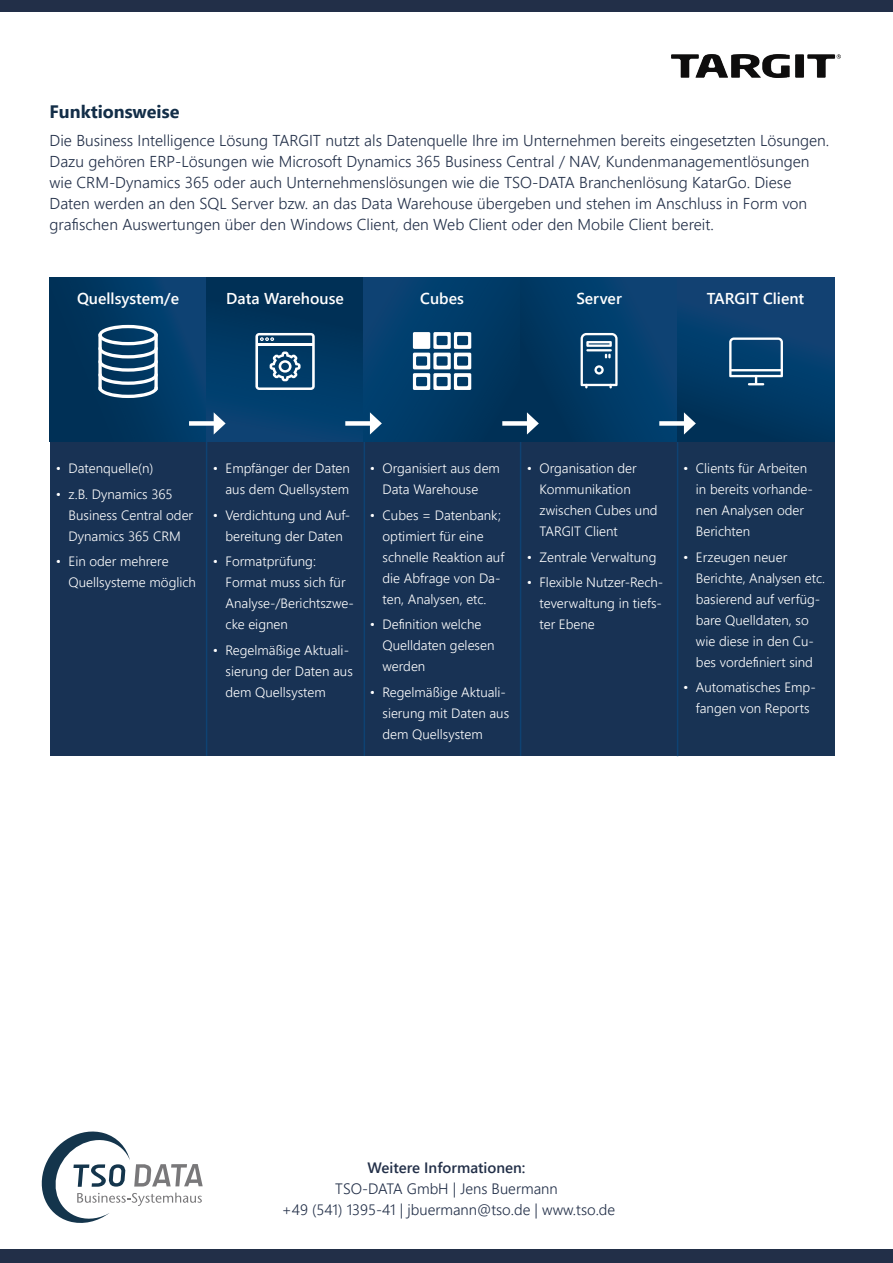
<style>
.page{position:relative;width:893px;height:1263px;background:#fff}
.page>*{position:absolute;margin:0;border:0;box-sizing:border-box;transform-origin:0 0}
.t1{font:700 18px "Segoe UI";color:#132e48}
.t2{font:300 15.75px/21px "Segoe UI";color:#222f48}
.t3{font:600 15.75px "Segoe UI";color:#fff}
.t4{font:300 15px/21px "Segoe UI";color:#222f48;text-align:center}
.t5{font:600 15px "Segoe UI";color:#222f48}
.t6{font:300 13.5px/21px "Segoe UI";color:#fff}
</style>
<div class="page">
<div style="left:0;top:0;width:893px;height:12px;background:#222f48"></div>
<div style="left:0;top:1249px;width:893px;height:14px;background:#222f48"></div>
<svg style="left:42px;top:1131px;width:161px;height:92px"></svg>
<img style="left:672px;top:54px;width:168px;height:24px">
<div style="left:50px;top:441px;width:157px;height:315px;background:#183254"></div>
<div style="left:207px;top:441px;width:157px;height:315px;background:#183254"></div>
<div style="left:364px;top:441px;width:157px;height:315px;background:#183254"></div>
<div style="left:521px;top:441px;width:157px;height:315px;background:#183254"></div>
<div style="left:678px;top:441px;width:157px;height:315px;background:#183354"></div>
<hr style="left:206px;top:431px;width:1px;height:325px;background:#0e4273">
<hr style="left:364px;top:433px;width:1px;height:323px;background:#0e4273">
<hr style="left:520px;top:434px;width:1px;height:322px;background:#0e4273">
<hr style="left:677px;top:434px;width:1px;height:322px;background:#0e4273">
<div style="left:50px;top:277px;width:157px;height:164px;background:linear-gradient(to right,#002d52,#064273)"></div>
<div style="left:207px;top:277px;width:157px;height:164px;background:linear-gradient(to bottom,#002e52,#064476)"></div>
<div style="left:364px;top:277px;width:157px;height:164px;background:linear-gradient(to right,#054273,#00345b)"></div>
<div style="left:521px;top:277px;width:157px;height:164px;background:linear-gradient(to right,#003259,#084476)"></div>
<div style="left:678px;top:277px;width:157px;height:164px;background:linear-gradient(to bottom,#134578,#00345b)"></div>
<svg style="left:98px;top:325px;width:60px;height:73px"></svg>
<svg style="left:98px;top:333px;width:4px;height:58px"></svg>
<svg style="left:154px;top:333px;width:4px;height:58px"></svg>
<svg style="left:255px;top:333px;width:60px;height:57px"></svg>
<svg style="left:413px;top:332px;width:58px;height:58px"></svg>
<svg style="left:581px;top:333px;width:37px;height:55px"></svg>
<svg style="left:729px;top:337px;width:54px;height:48px;background:#306188"></svg>
<hr style="left:730px;top:369px;width:52px;height:2px;background:#fff">
<div style="left:189px;top:421px;width:29px;height:5px;background:#fff"></div>
<svg style="left:214px;top:412px;width:12px;height:22px"></svg>
<div style="left:345px;top:421px;width:29px;height:5px;background:#fff"></div>
<svg style="left:370px;top:412px;width:12px;height:22px"></svg>
<div style="left:502px;top:421px;width:29px;height:5px;background:#fff"></div>
<svg style="left:527px;top:412px;width:12px;height:22px"></svg>
<div style="left:659px;top:421px;width:29px;height:5px;background:#fff"></div>
<svg style="left:684px;top:412px;width:12px;height:22px"></svg>
<h1 class="t1" style="left:50px;top:95px;width:131px">Funktionsweise</h1>
<p class="t2" style="left:50px;top:129px;width:781px">Die Business Intelligence Lösung TARGIT nutzt als Datenquelle Ihre im Unternehmen bereits eingesetzten Lösungen.<br>Dazu gehören ERP-Lösungen wie Microsoft Dynamics 365 Business Central / NAV, Kundenmanagementlösungen wie CRM-Dynamics 365 oder auch Unternehmenslösungen wie die TSO-DATA Branchenlösung KatarGo. Diese Daten werden an den SQL Server bzw. an das Data Warehouse übergeben und stehen im Anschluss in Form von grafischen Auswertungen über den Windows Client, den Web Client oder den Mobile Client bereit.</p>
<p class="t3" style="left:77px;top:283px;width:104px">Quellsystem/e</p>
<p class="t3" style="left:226px;top:283px;width:119px">Data Warehouse</p>
<p class="t3" style="left:420px;top:283px;width:45px">Cubes</p>
<p class="t3" style="left:576px;top:283px;width:47px">Server</p>
<p class="t3" style="left:707px;top:283px;width:99px">TARGIT Client</p>
<p class="t6" style="left:56px;top:456px;width:99px">• Datenquelle(n)</p>
<p class="t6" style="left:69px;top:482px;width:126px;text-indent:-13px">• z.B. Dynamics 365<br>Business Central oder<br>Dynamics 365 CRM</p>
<p class="t6" style="left:69px;top:549px;width:129px;text-indent:-13px">• Ein oder mehrere<br>Quellsysteme möglich</p>
<p class="t6" style="left:213px;top:456px;width:139px;text-align:right">• Empfänger der Daten aus dem Quellsystem</p>
<p class="t6" style="left:213px;top:503px;width:139px;text-align:center">• Verdichtung und Auf&shy;bereitung der Daten</p>
<p class="t6" style="left:226px;top:549px;width:130px;text-indent:-13px">• Formatprüfung:<br>Format muss sich für<br>Analyse-/Berichtszwe&shy;cke eignen</p>
<p class="t6" style="left:226px;top:638px;width:129px;text-indent:-13px">• Regelmäßige Aktuali&shy;sierung der Daten aus dem Quellsystem</p>
<p class="t6" style="left:383px;top:457px;width:119px;text-indent:-13px">• Organisiert aus dem<br>Data Warehouse</p>
<p class="t6" style="left:383px;top:503px;width:123px;text-indent:-13px">• Cubes = Datenbank; optimiert für eine schnelle Reaktion auf die Abfrage von Da&shy;ten, Analysen, etc.</p>
<p class="t6" style="left:383px;top:613px;width:113px;text-indent:-13px">• Definition welche<br>Quelldaten gelesen werden</p>
<p class="t6" style="left:383px;top:680px;width:128px;text-indent:-13px">• Regelmäßige Aktuali&shy;sierung mit Daten aus dem Quellsystem</p>
<p class="t6" style="left:539px;top:457px;width:120px;text-indent:-13px">• Organisation der<br>Kommunikation zwischen Cubes und<br>TARGIT Client</p>
<p class="t6" style="left:527px;top:545px;width:131px">• Zentrale Verwaltung</p>
<p class="t6" style="left:539px;top:571px;width:125px;text-align:justify;text-indent:-13px">• Flexible Nutzer-Rech&shy;teverwaltung in tiefs&shy;ter Ebene</p>
<p class="t6" style="left:696px;top:457px;width:118px;text-indent:-13px">• Clients für Arbeiten in bereits vorhande&shy;nen Analysen oder<br>Berichten</p>
<p class="t6" style="left:696px;top:545px;width:131px;text-indent:-13px">• Erzeugen neuer<br>Berichte, Analysen etc. basierend auf verfüg&shy;bare Quelldaten, so wie diese in den Cu&shy;bes vordefiniert sind</p>
<p class="t6" style="left:683px;top:676px;width:134px;text-align:center">• Automatisches Emp&shy;fangen von Reports</p>
<p class="t5" style="left:367px;top:1153px;width:160px">Weitere Informationen:</p>
<p class="t4" style="left:282px;top:1176px;width:335px">TSO-DATA GmbH | Jens Buermann<br>+49 (541) 1395-41 | jbuermann@tso.de | www.tso.de</p>
</div>
